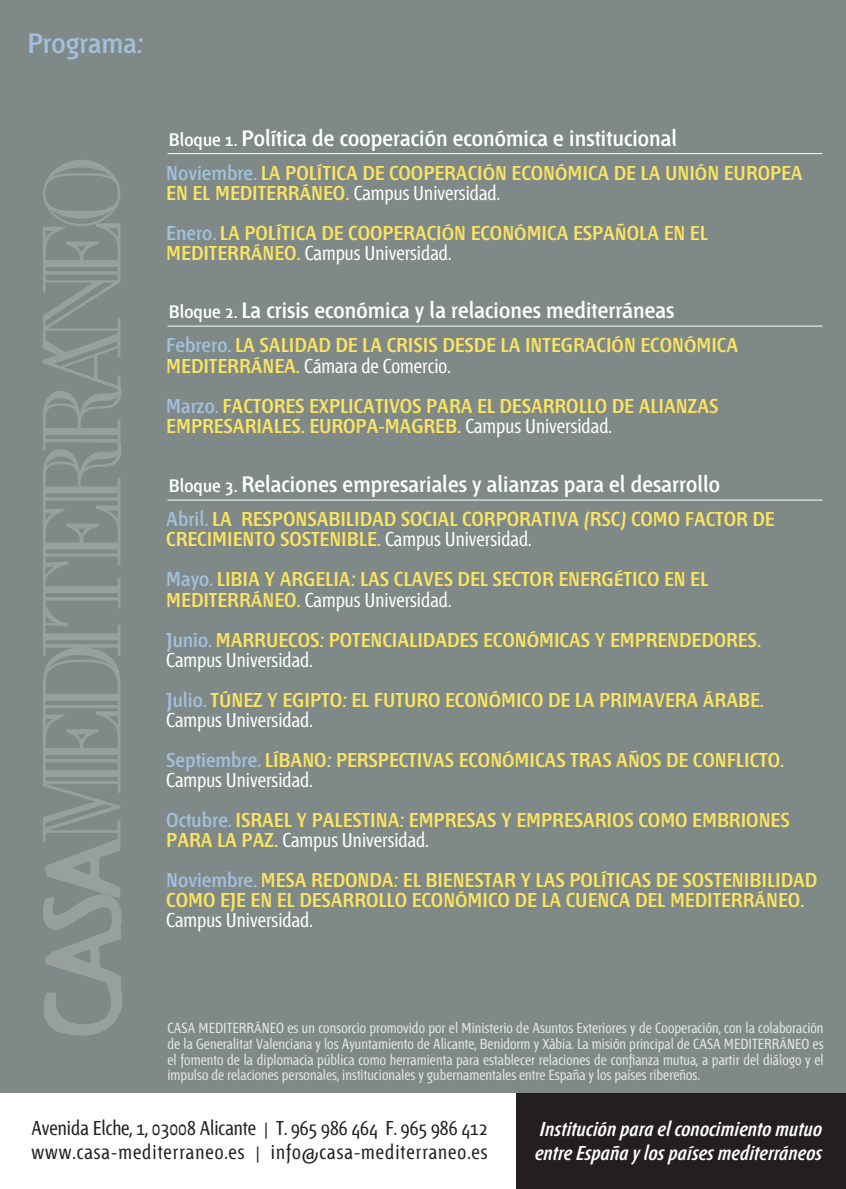
<style>
.page{position:relative;width:846px;height:1189px;background:#fff}
.page>*{position:absolute;margin:0;border:0;box-sizing:border-box;transform-origin:0 0}
.t1{font:600 28px "Fontana ND Cc Os F";color:#a2bfdb}
.t2{font:600 27.2px "Fontana ND Cc Os F";color:#fff}
.t3{font:600 22.2px "Fontana ND Cc Os F";letter-spacing:.005em;color:#fff}
.t4{font:600 20px/20px "Fontana ND Cc Os F";color:#fbe461}
.t5{font:italic 600 20px/24px "Fontana ND Cc Os F";letter-spacing:.005em;color:#fff}
.t6{font:20px "Fontana ND Cc Os F";color:#231f20}
.t7{font:20px "Fontana ND Cc Os F";letter-spacing:.05em;color:#231f20}
.t8{font:20px "Fontana ND Cc Os F";color:#fff}
.t9{font:14.6px/15.6px "Fontana ND Cc Os F";letter-spacing:.005em;color:#fff;text-align:justify}
.s1{font-size:18px}
.s2{color:#a2bfdb}
.s3{font-weight:400;color:#fff}
</style>
<div class="page">
<div style="left:0;top:0;width:846px;height:1188px;background:#7f8987"></div>
<div style="left:512px;top:1093px;width:334px;height:95px;background:#231f20"></div>
<div style="left:0;top:1093px;width:515px;height:95px;background:#fff"></div>
<svg style="left:43px;top:897px;width:80px;height:138px"></svg>
<svg style="left:42px;top:160px;width:80px;height:737px"></svg>
<hr style="left:168px;top:153px;width:654px;height:1px;background:#fff">
<hr style="left:168px;top:325px;width:654px;height:1px;background:#fff">
<hr style="left:168px;top:499px;width:654px;height:1px;background:#fff">
<h1 class="t1" style="left:27px;top:30px;width:117px">Programa:</h1>
<p class="t3" style="left:169px;top:128px;width:509px"><span class="s1">Bloque 1.</span> Política de cooperación económica e institucional</p>
<p class="t4" style="left:166px;top:164px;width:638px"><span class="s2">Noviembre.</span> LA POLÍTICA DE COOPERACIÓN ECONÓMICA DE LA UNIÓN EUROPEA<br>EN EL MEDITERRÁNEO. <span class="s3">Campus Universidad.</span></p>
<p class="t4" style="left:166px;top:224px;width:543px"><span class="s2">Enero.</span> LA POLÍTICA DE COOPERACIÓN ECONÓMICA ESPAÑOLA EN EL<br>MEDITERRÁNEO. <span class="s3">Campus Universidad.</span></p>
<p class="t3" style="left:169px;top:300px;width:507px"><span class="s1">Bloque 2.</span> La crisis económica y la relaciones mediterráneas</p>
<p class="t4" style="left:166px;top:336px;width:573px"><span class="s2">Febrero.</span> LA SALIDAD DE LA CRISIS DESDE LA INTEGRACIÓN ECONÓMICA<br>MEDITERRÁNEA. <span class="s3">Cámara de Comercio.</span></p>
<p class="t4" style="left:166px;top:396px;width:553px"><span class="s2">Marzo.</span> FACTORES EXPLICATIVOS PARA EL DESARROLLO DE ALIANZAS<br>EMPRESARIALES. EUROPA-MAGREB. <span class="s3">Campus Universidad.</span></p>
<p class="t3" style="left:169px;top:474px;width:553px"><span class="s1">Bloque 3.</span> Relaciones empresariales y alianzas para el desarrollo</p>
<p class="t4" style="left:166px;top:510px;width:610px"><span class="s2">Abril.</span> LA RESPONSABILIDAD SOCIAL CORPORATIVA (RSC) COMO FACTOR DE<br>CRECIMIENTO SOSTENIBLE. <span class="s3">Campus Universidad.</span></p>
<p class="t4" style="left:166px;top:570px;width:543px"><span class="s2">Mayo.</span> LIBIA Y ARGELIA: LAS CLAVES DEL SECTOR ENERGÉTICO EN EL<br>MEDITERRÁNEO. <span class="s3">Campus Universidad.</span></p>
<p class="t4" style="left:166px;top:630px;width:596px"><span class="s2">Junio.</span> MARRUECOS: POTENCIALIDADES ECONÓMICAS Y EMPRENDEDORES.<br><span class="s3">Campus Universidad.</span></p>
<p class="t4" style="left:166px;top:690px;width:599px"><span class="s2">Julio.</span> TÚNEZ Y EGIPTO: EL FUTURO ECONÓMICO DE LA PRIMAVERA ÁRABE.<br><span class="s3">Campus Universidad.</span></p>
<p class="t4" style="left:166px;top:750px;width:619px"><span class="s2">Septiembre.</span> LÍBANO: PERSPECTIVAS ECONÓMICAS TRAS AÑOS DE CONFLICTO.<br><span class="s3">Campus Universidad.</span></p>
<p class="t4" style="left:166px;top:810px;width:625px"><span class="s2">Octubre.</span> ISRAEL Y PALESTINA: EMPRESAS Y EMPRESARIOS COMO EMBRIONES<br>PARA LA PAZ. <span class="s3">Campus Universidad.</span></p>
<p class="t4" style="left:166px;top:870px;width:652px"><span class="s2">Noviembre.</span> MESA REDONDA: EL BIENESTAR Y LAS POLÍTICAS DE SOSTENIBILIDAD<br>COMO EJE EN EL DESARROLLO ECONÓMICO DE LA CUENCA DEL MEDITERRÁNEO.</p>
<p class="t8" style="left:166px;top:910px;width:148px">Campus Universidad.</p>
<p class="t9" style="left:167px;top:1021px;width:657px">CASA MEDITERRÁNEO es un consorcio promovido por el Ministerio de Asuntos Exteriores y de Cooperación, con la colaboración de la Generalitat Valenciana y los Ayuntamiento de Alicante, Benidorm y Xàbia. La misión principal de CASA MEDITERRÁNEO es el fomento de la diplomacia pública como herramienta para establecer relaciones de confianza mutua, a partir del diálogo y el impulso de relaciones personales, institucionales y gubernamentales entre España y los países ribereños.</p>
<p class="t6" style="left:32px;top:1118px;width:457px">Avenida Elche, 1, 03008 Alicante | T. 965 986 464 F. 965 986 412</p>
<h2 class="t2" style="left:533px;top:1111px;width:294px">www.casa-mediterraneo.es</h2>
<p class="t7" style="left:32px;top:1142px;width:457px">www.casa-mediterraneo.es | info@casa-mediterraneo.es</p>
<p class="t5" style="left:535px;top:1117px;width:288px">Institución para el conocimiento mutuo entre España y los países mediterráneos</p>
</div>
